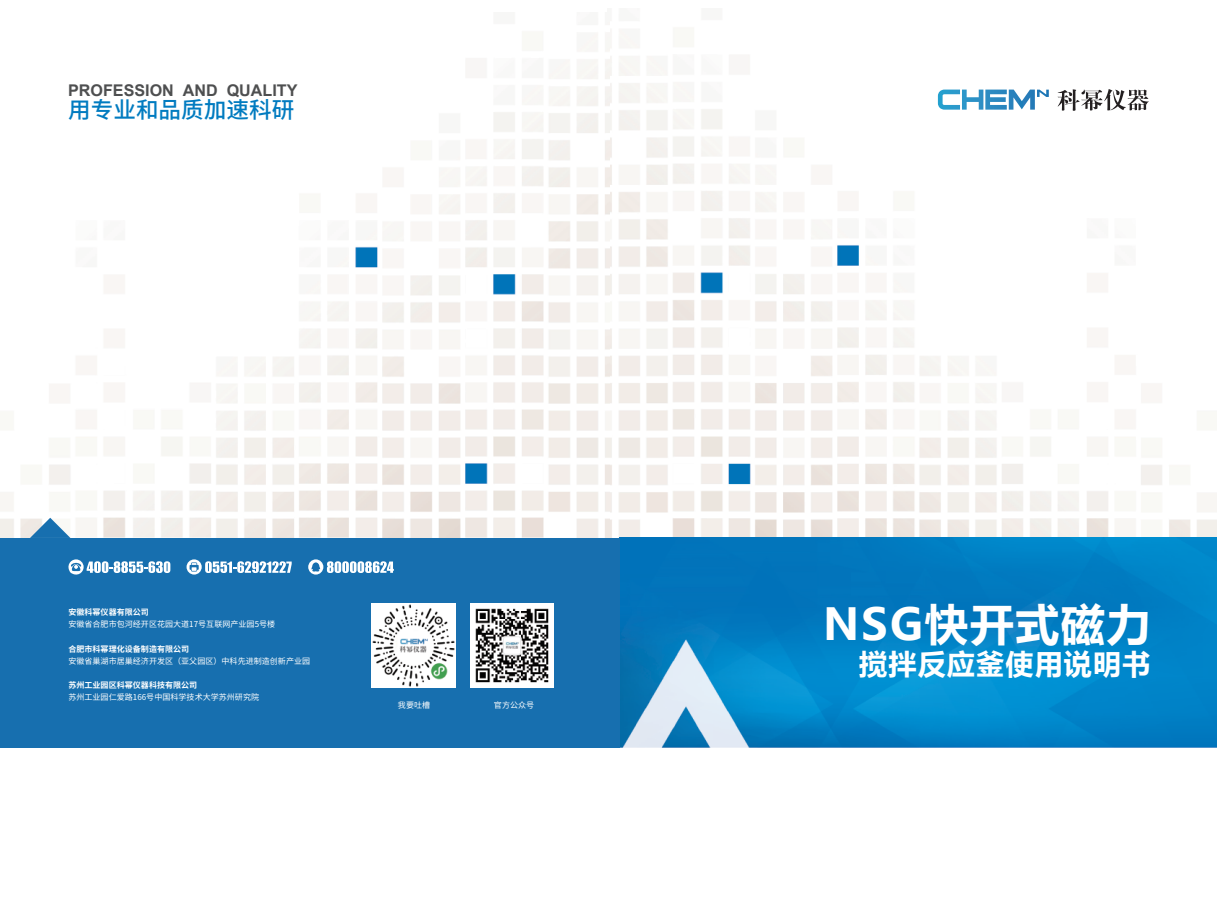
<style>
.page{position:relative;width:1217px;height:919px;background:#fff}
.page>*{position:absolute;margin:0;border:0;box-sizing:border-box;transform-origin:0 0}
.t1{font:700 43.65px "Microsoft Ya Hei";letter-spacing:.04em;color:#fff}
.t2{font:700 28.05px "Microsoft Ya Hei";letter-spacing:.04em;color:#fff}
.t3{font:500 22.65px "Source Han Sans CN";color:#017bc0}
.t4{font:700 16.05px "Arial";color:#4e4f50}
.t5{font:8.1px "Source Han Sans CN";color:#fff}
.t6{font:700 8.1px "Source Han Sans CN";color:#fff}
</style>
<div class="page">
<img style="left:609px;top:22px;width:607px;height:516px">
<img style="left:0;top:22px;width:609px;height:516px">
<img style="left:620px;top:538px;width:596px;height:209px">
<div style="left:0;top:538px;width:620px;height:209px;background:#176faf"></div>
<svg style="left:30px;top:517px;width:40px;height:21px"></svg>
<svg style="left:308px;top:559px;width:86px;height:15px"></svg>
<svg style="left:68px;top:559px;width:102px;height:16px"></svg>
<svg style="left:186px;top:559px;width:105px;height:15px"></svg>
<svg style="left:937px;top:90px;width:111px;height:20px"></svg>
<svg style="left:1057px;top:89px;width:91px;height:22px"></svg>
<img style="left:470px;top:604px;width:84px;height:83px">
<img style="left:372px;top:604px;width:83px;height:83px">
<h3 class="t4" style="left:68px;top:79px;width:231px">PROFESSION AND QUALITY</h3>
<h3 class="t3" style="left:68px;top:97px;width:228px">用专业和品质加速科研</h3>
<p class="t6" style="left:68px;top:607px;width:82px">安徽科幂仪器有限公司</p>
<p class="t5" style="left:68px;top:620px;width:208px">安徽省合肥市包河经开区花园大道17号互联网产业园5号楼</p>
<p class="t6" style="left:68px;top:644px;width:122px">合肥市科幂理化设备制造有限公司</p>
<p class="t5" style="left:68px;top:656px;width:243px">安徽省巢湖市居巢经济开发区（亚父园区）中科先进制造创新产业园</p>
<p class="t6" style="left:68px;top:680px;width:130px">苏州工业园区科幂仪器科技有限公司</p>
<p class="t5" style="left:68px;top:692px;width:192px">苏州工业园仁爱路166号中国科学技术大学苏州研究院</p>
<p class="t5" style="left:398px;top:700px;width:34px">我要吐槽</p>
<p class="t5" style="left:494px;top:700px;width:42px">官方公众号</p>
<h1 class="t1" style="left:822px;top:593px;width:329px">NSG快开式磁力</h1>
<h2 class="t2" style="left:859px;top:644px;width:292px">搅拌反应釜使用说明书</h2>
</div>
